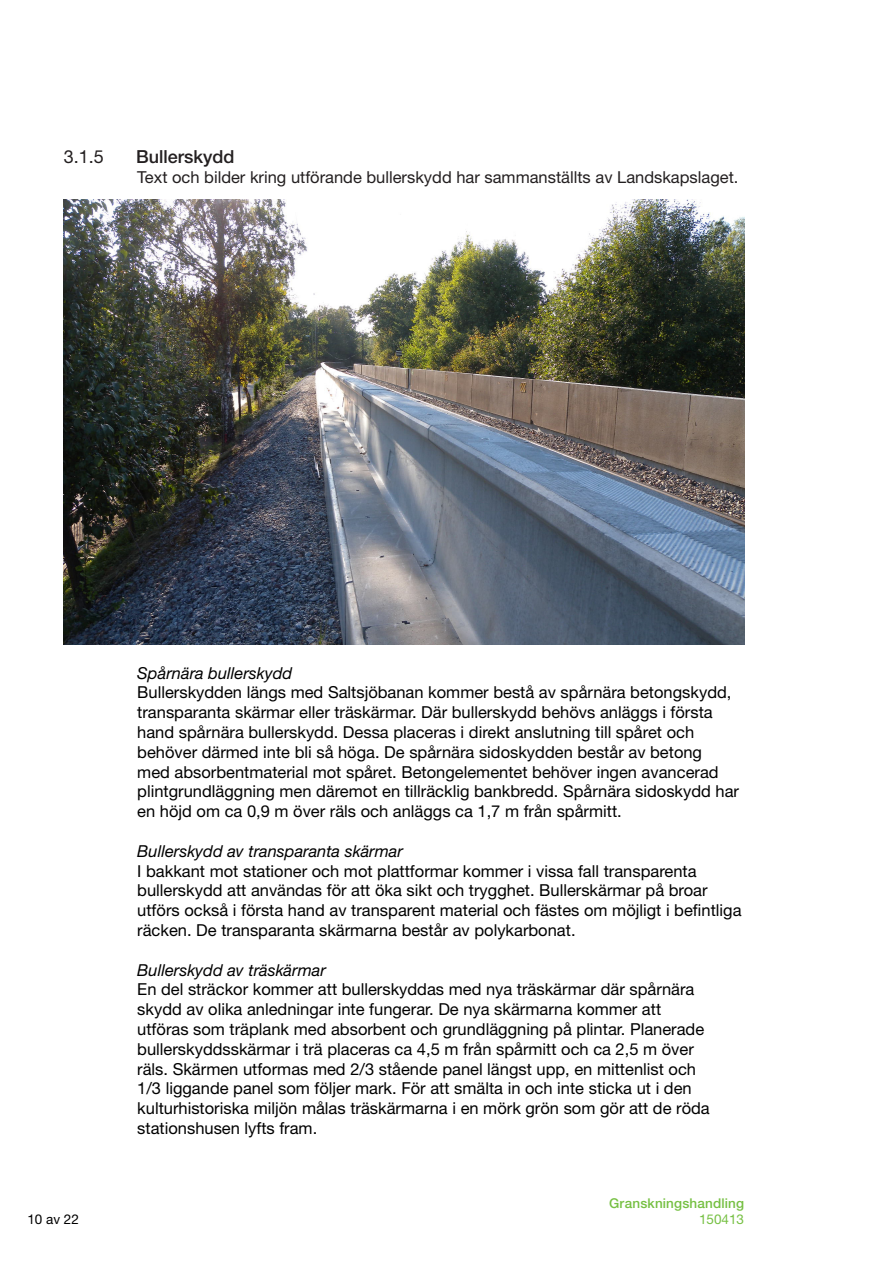
<style>
.page{position:relative;width:893px;height:1263px;background:#fff}
.page>*{position:absolute;margin:0;border:0;box-sizing:border-box;transform-origin:0 0}
.t1{font:500 18px "Helvetica Neue";color:#231f20}
.t2{font:18px "Helvetica Neue";color:#231f20}
.Brödtext{font:16.5px/19.8px "Helvetica Neue";color:#000}
.Brödtext-2{font:italic 16.5px "Helvetica Neue";color:#000001}
.Brödtext-3{font:16.5px "Helvetica Neue";color:#231f20}
.t3{font:500 13.5px "Helvetica Neue";letter-spacing:.01em;color:#76c043}
.t4{font:13.5px "Helvetica Neue";color:#000001}
.t5{font:13.5px "Helvetica Neue";color:#76c043}
</style>
<div class="page">
<img style="left:64px;top:200px;width:680px;height:444px">
<p class="t2" style="left:64px;top:146px;width:42px">3.1.5</p>
<p class="t1" style="left:136px;top:146px;width:100px">Bullerskydd</p>
<p class="Brödtext-3" style="left:137px;top:167px;width:603px">Text och bilder kring utförande bullerskydd har sammanställts av Landskapslaget.</p>
<p class="t4" style="left:27px;top:1211px;width:53px">10 av 22</p>
<p class="Brödtext-2" style="left:137px;top:663px;width:157px">Spårnära bullerskydd</p>
<p class="Brödtext" style="left:137px;top:682px;width:603px">Bullerskydden längs med Saltsjöbanan kommer bestå av spårnära betongskydd, transparanta skärmar eller träskärmar. Där bullerskydd behövs anläggs i första hand spårnära bullerskydd. Dessa placeras i direkt anslutning till spåret och behöver därmed inte bli så höga. De spårnära sidoskydden består av betong<br>med absorbentmaterial mot spåret. Betongelementet behöver ingen avancerad plintgrundläggning men däremot en tillräcklig bankbredd. Spårnära sidoskydd har en höjd om ca 0,9 m över räls och anläggs ca 1,7 m från spårmitt.</p>
<p class="Brödtext-2" style="left:137px;top:841px;width:267px">Bullerskydd av transparanta skärmar</p>
<p class="Brödtext" style="left:137px;top:861px;width:606px">I bakkant mot stationer och mot plattformar kommer i vissa fall transparenta bullerskydd att användas för att öka sikt och trygghet. Bullerskärmar på broar utförs också i första hand av transparent material och fästes om möjligt i befintliga räcken. De transparanta skärmarna består av polykarbonat.</p>
<p class="Brödtext-2" style="left:137px;top:960px;width:190px">Bullerskydd av träskärmar</p>
<p class="Brödtext" style="left:137px;top:979px;width:574px">En del sträckor kommer att bullerskyddas med nya träskärmar där spårnära skydd av olika anledningar inte fungerar. De nya skärmarna kommer att utföras som träplank med absorbent och grundläggning på plintar. Planerade bullerskyddsskärmar i trä placeras ca 4,5 m från spårmitt och ca 2,5 m över räls. Skärmen utformas med 2/3 stående panel längst upp, en mittenlist och 1/3 liggande panel som följer mark. För att smälta in och inte sticka ut i den kulturhistoriska miljön målas träskärmarna i en mörk grön som gör att de röda stationshusen lyfts fram.</p>
<p class="t3" style="left:609px;top:1195px;width:136px">Granskningshandling</p>
<p class="t5" style="left:699px;top:1211px;width:47px">150413</p>
</div>
